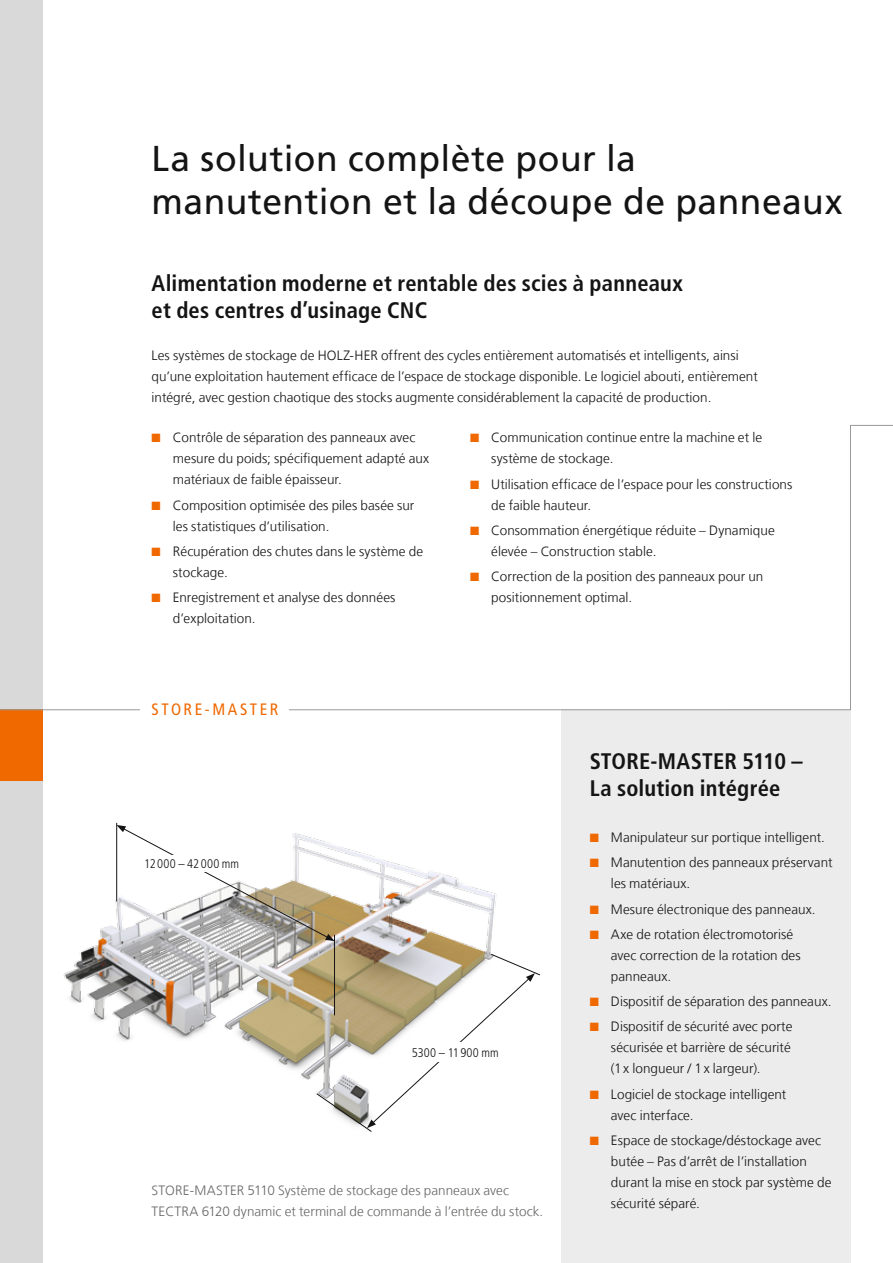
<style>
.page{position:relative;width:893px;height:1263px;background:#fff}
.page>*{position:absolute;margin:0;border:0;box-sizing:border-box;transform-origin:0 0}
.t1{font:36px/43.5px "Frutiger LT Com";letter-spacing:.015em;color:#141414}
.t2{font:700 condensed 22.5px/27px "Frutiger";letter-spacing:.01em;color:#141414}
.t3{font:condensed 16.5px "Frutiger";color:#ef6800}
.t4{font:300 13.5px/21px "Frutiger LT Com";letter-spacing:.005em;color:#141414}
.t5{font:300 13.5px/21px "Frutiger LT Com";color:#686867}
.t6{font:300 condensed 12.6px "Frutiger";letter-spacing:.025em;color:#141414}
.t7{font:300 condensed 12.6px "Frutiger";letter-spacing:.005em;color:#141414}
.s1{color:#ef6800}
</style>
<div class="page">
<div style="left:561px;top:710px;width:290px;height:553px;background:#ececec"></div>
<div style="left:0;top:0;width:43px;height:1263px;background:#d9d9da"></div>
<div style="left:0;top:710px;width:43px;height:71px;background:#ef6800"></div>
<svg style="left:0;top:425px;width:893px;height:285px"></svg>
<div style="left:141px;top:693px;width:148px;height:31px;background:#fff"></div>
<img style="left:63px;top:822px;width:434px;height:258px">
<hr style="left:116px;top:823px;width:1px;height:78px;background:#141414">
<hr style="left:334px;top:935px;width:1px;height:80px;background:#141414">
<svg style="left:117px;top:825px;width:218px;height:116px"></svg>
<svg style="left:316px;top:954px;width:224px;height:178px"></svg>
<div style="left:408px;top:1043px;width:94px;height:19px;background:#fff"></div>
<div style="left:140px;top:855px;width:103px;height:17px;background:#fff"></div>
<h1 class="t1" style="left:152px;top:137px;width:692px">La solution complète pour la manutention et la découpe de panneaux</h1>
<h2 class="t2" style="left:152px;top:270px;width:533px">Alimentation moderne et rentable des scies à panneaux et des centres d’usinage CNC</h2>
<p class="t4" style="left:152px;top:345px;width:608px">Les systèmes de stockage de HOLZ-HER offrent des cycles entièrement automatisés et intelligents, ainsi qu’une exploitation hautement efficace de l’espace de stockage disponible. Le logiciel abouti, entièrement intégré, avec gestion chaotique des stocks augmente considérablement la capacité de production.</p>
<p class="t4" style="left:173px;top:427px;width:258px;text-indent:-21px"><span class="s1">■</span> Contrôle de séparation des panneaux avec mesure du poids; spécifiquement adapté aux matériaux de faible épaisseur.</p>
<p class="t4" style="left:173px;top:494px;width:243px;text-indent:-21px"><span class="s1">■</span> Composition optimisée des piles basée sur les statistiques d’utilisation.</p>
<p class="t4" style="left:173px;top:541px;width:252px;text-indent:-21px"><span class="s1">■</span> Récupération des chutes dans le système de stockage.</p>
<p class="t4" style="left:173px;top:587px;width:224px;text-indent:-21px"><span class="s1">■</span> Enregistrement et analyse des données d’exploitation.</p>
<p class="t3" style="left:152px;top:699px;width:11px">STO</p>
<p class="t3" style="left:184px;top:699px;width:67px">RE-MASTE</p>
<p class="t3" style="left:270px;top:699px;width:10px">R</p>
<p class="t4" style="left:491px;top:427px;width:272px;text-indent:-21px"><span class="s1">■</span> Communication continue entre la machine et le système de stockage.</p>
<p class="t4" style="left:491px;top:473px;width:302px;text-indent:-21px"><span class="s1">■</span> Utilisation efficace de l’espace pour les constructions de faible hauteur.</p>
<p class="t4" style="left:491px;top:520px;width:285px;text-indent:-21px"><span class="s1">■</span> Consommation énergétique réduite – Dynamique élevée – Construction stable.</p>
<p class="t4" style="left:491px;top:566px;width:274px;text-indent:-21px"><span class="s1">■</span> Correction de la position des panneaux pour un positionnement optimal.</p>
<p class="t6" style="left:144px;top:857px;width:96px">12000 – 42000 mm</p>
<p class="t7" style="left:412px;top:1046px;width:89px">5300 – 11 900 mm</p>
<p class="t5" style="left:152px;top:1179px;width:359px">STORE-MASTER 5110 Système de stockage des panneaux avec<br>Tectra</p>
<p class="t5" style="left:202px;top:1200px;width:343px">6120 dynamic et terminal de commande à l’entrée du stock.</p>
<h2 class="t2" style="left:590px;top:747px;width:215px">Store-Master 5110 –<br>La solution intégrée</h2>
<p class="t4" style="left:590px;top:827px;width:237px"><span class="s1">■</span> Manipulateur sur portique intelligent.</p>
<p class="t4" style="left:611px;top:852px;width:223px;text-indent:-21px"><span class="s1">■</span> Manutention des panneaux préservant les matériaux.</p>
<p class="t4" style="left:590px;top:898px;width:227px"><span class="s1">■</span> Mesure électronique des panneaux.</p>
<p class="t4" style="left:611px;top:924px;width:191px;text-indent:-21px"><span class="s1">■</span> Axe de rotation électromotorisé avec correction de la rotation des panneaux.</p>
<p class="t4" style="left:590px;top:991px;width:243px"><span class="s1">■</span> Dispositif de séparation des panneaux.</p>
<p class="t4" style="left:611px;top:1016px;width:183px;text-indent:-21px"><span class="s1">■</span> Dispositif de sécurité avec porte sécurisée et barrière de sécurité (1x longueur / 1x largeur).</p>
<p class="t4" style="left:611px;top:1083px;width:177px;text-indent:-21px"><span class="s1">■</span> Logiciel de stockage intelligent avec interface.</p>
<p class="t4" style="left:611px;top:1130px;width:222px;text-indent:-21px"><span class="s1">■</span> Espace de stockage/déstockage avec butée – Pas d’arrêt de l’installation durant la mise en stock par système de sécurité séparé.</p>
</div>
